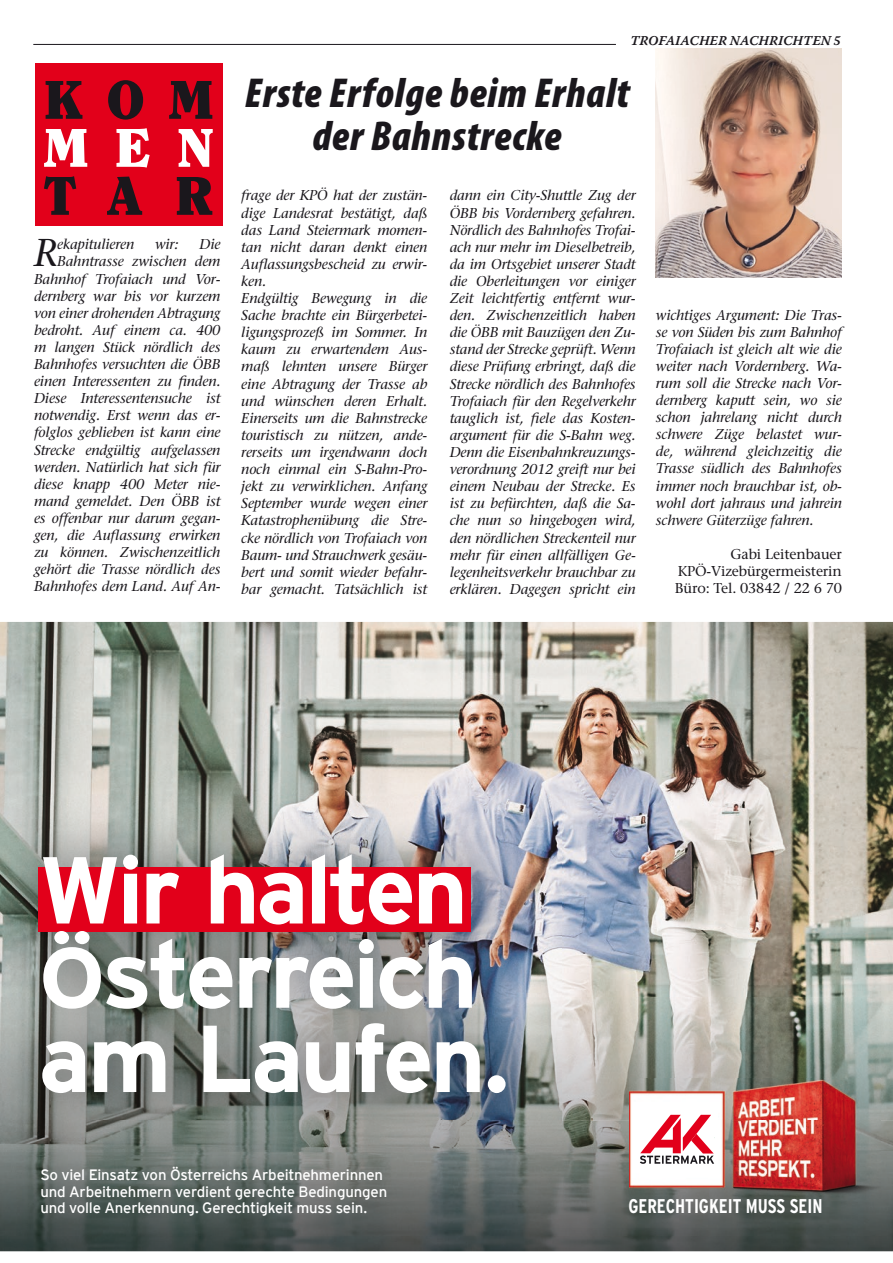
<style>
.page{position:relative;width:893px;height:1263px;background:#fff}
.page>*{position:absolute;margin:0;border:0;box-sizing:border-box;transform-origin:0 0}
.t1{font:700 94.8px/84.3px "Interstate";letter-spacing:-.04em;color:#fff}
.t2{font:900 54px "Clearface";letter-spacing:.51em;color:#1a171c}
.t3{font:900 54px "Clearface";color:#fff}
.t4{font:italic 900 condensed 42px/43.5px "Myriad Pro";letter-spacing:.02em;color:#1a171c;text-align:center}
.t5{font:italic 38.7px "Stone Serif";color:#1a171c}
.t6{font:700 condensed 19.8px "Interstate";color:#fff;scale:.94 1}
.t7{font:15px/16.5px "Interstate";letter-spacing:-.015em;color:#fff}
.t8{font:italic 14.25px/17.1px "Stone Serif";letter-spacing:-.01em;color:#1a171c;text-align:justify}
.t9{font:14.25px/17.1px "Stone Serif";letter-spacing:-.01em;color:#1a171c;text-align:justify}
.t10{font:13.5px "Warnock Pro Semibold It Capt";color:#1a171c}
.s1{font-size:85.35px}
</style>
<div class="page">
<hr style="left:33px;top:44px;width:583px;height:1px;background:#1a171c">
<div style="left:35px;top:64px;width:187px;height:162px;background:#e2001a"></div>
<img style="left:655px;top:49px;width:187px;height:228px">
<img style="left:0;top:622px;width:893px;height:375px">
<img style="left:561px;top:997px;width:332px;height:124px">
<img style="left:0;top:1121px;width:893px;height:130px">
<img style="left:0;top:797px;width:561px;height:355px">
<div style="left:38px;top:867px;width:433px;height:64px;background:#e2001a"></div>
<img style="left:629px;top:1079px;width:252px;height:121px">
<div style="left:633px;top:1102px;width:85px;height:70px;background:#fff"></div>
<svg style="left:640px;top:1115px;width:74px;height:49px"></svg>
<h2 class="t2" style="left:44px;top:66px;width:172px">KOM</h2>
<h2 class="t3" style="left:44px;top:114px;width:172px">MEN</h2>
<h2 class="t2" style="left:44px;top:162px;width:172px">TAR</h2>
<h3 class="t5" style="left:34px;top:230px;width:25px">R</h3>
<p class="t8" style="left:57px;top:236px;width:79px">ekapitulieren</p>
<p class="t8" style="left:155px;top:236px;width:25px">wir:</p>
<p class="t8" style="left:34px;top:236px;width:188px;text-align:right">Die<br>Bahntrasse zwischen dem<br>Bahnhof Trofaiach und Vor&shy;dernberg war bis vor kurzem von einer drohenden Abtragung bedroht. Auf einem ca. 400 m langen Stück nördlich des<br>Bahnhofes versuchten die ÖBB einen Interessenten zu finden.<br>Diese Interessentensuche ist notwendig. Erst wenn das er&shy;folglos geblieben ist kann eine<br>Strecke endgültig aufgelassen werden. Natürlich hat sich für diese knapp 400 Meter nie&shy;mand gemeldet. Den ÖBB ist es offenbar nur darum gegan&shy;gen, die Auflassung erwirken zu können. Zwischenzeitlich gehört die Trasse nördlich des<br>Bahnhofes dem Land. Auf An-</p>
<p class="t10" style="left:630px;top:33px;width:212px">TROFAIACHER NACHRICHTEN 5</p>
<h3 class="t4" style="left:245px;top:70px;width:386px">Erste Erfolge beim Erhalt der Bahnstrecke</h3>
<p class="t8" style="left:241px;top:187px;width:188px;text-align:left">frage der KPÖ hat der zustän&shy;dige Landesrat bestätigt, daß das Land Steiermark momen&shy;tan nicht daran denkt einen<br>Auflassungsbescheid zu erwir&shy;ken.<br>Endgültig Bewegung in die<br>Sache brachte ein Bürgerbetei&shy;ligungsprozeß im Sommer. In kaum zu erwartendem Aus&shy;maß lehnten unsere Bürger eine Abtragung der Trasse ab und wünschen deren Erhalt.<br>Einerseits um die Bahnstrecke touristisch zu nützen, ande&shy;rerseits um irgendwann doch noch einmal ein S-Bahn-Pro&shy;jekt zu verwirklichen. Anfang<br>September wurde wegen einer<br>Katastrophenübung die Stre&shy;cke nördlich von Trofaiach von<br>Baum- und Strauchwerk gesäu&shy;bert und somit wieder befahr&shy;bar gemacht. Tatsächlich ist</p>
<p class="t8" style="left:450px;top:187px;width:188px">dann ein City-Shuttle Zug der ÖBB bis Vordernberg gefahren.<br>Nördlich des Bahnhofes Trofai&shy;ach nur mehr im Dieselbetreib, da im Ortsgebiet unserer Stadt die Oberleitungen vor einiger Zeit leichtfertig entfernt wur&shy;den. Zwischenzeitlich haben die ÖBB mit Bauzügen den Zu&shy;stand der Strecke geprüft. Wenn diese Prüfung erbringt, daß die Strecke nördlich des Bahnhofes Trofaiach für den Regelverkehr tauglich ist, fiele das Kosten&shy;argument für die S-Bahn weg.<br>Denn die Eisenbahnkreuzungs&shy;verordnung 2012 greift nur bei einem Neubau der Strecke. Es ist zu befürchten, daß die Sa&shy;che nun so hingebogen wird, den nördlichen Streckenteil nur mehr für einen allfälligen Ge&shy;legenheitsverkehr brauchbar zu erklären. Dagegen spricht ein</p>
<p class="t8" style="left:656px;top:306px;width:188px">wichtiges Argument: Die Tras&shy;se von Süden bis zum Bahnhof Trofaiach ist gleich alt wie die weiter nach Vordernberg. Wa&shy;rum soll die Strecke nach Vor&shy;dernberg kaputt sein, wo sie schon jahrelang nicht durch schwere Züge belastet wur&shy;de, während gleichzeitig die Trasse südlich des Bahnhofes immer noch brauchbar ist, ob&shy;wohl dort jahraus und jahrein schwere Güterzüge fahren.</p>
<p class="t9" style="left:675px;top:545px;width:169px;text-indent:56px">Gabi Leitenbauer KPÖ-Vizebürgermeisterin Büro: Tel. 03842 / 22 6 70</p>
<h1 class="t1" style="left:38px;top:847px;width:473px">Wir halten<br><span class="s1">Ö</span>sterreich am Laufen.</h1>
<p class="t7" style="left:40px;top:1166px;width:348px">So viel Einsatz von Österreichs Arbeitnehmerinnen und Arbeitnehmern verdient gerechte Bedingungen und volle Anerkennung. Gerechtigkeit muss sein.</p>
<h3 class="t6" style="left:628px;top:1195px;width:208px">GERECHTIGKEIT MUSS SEIN</h3>
</div>
